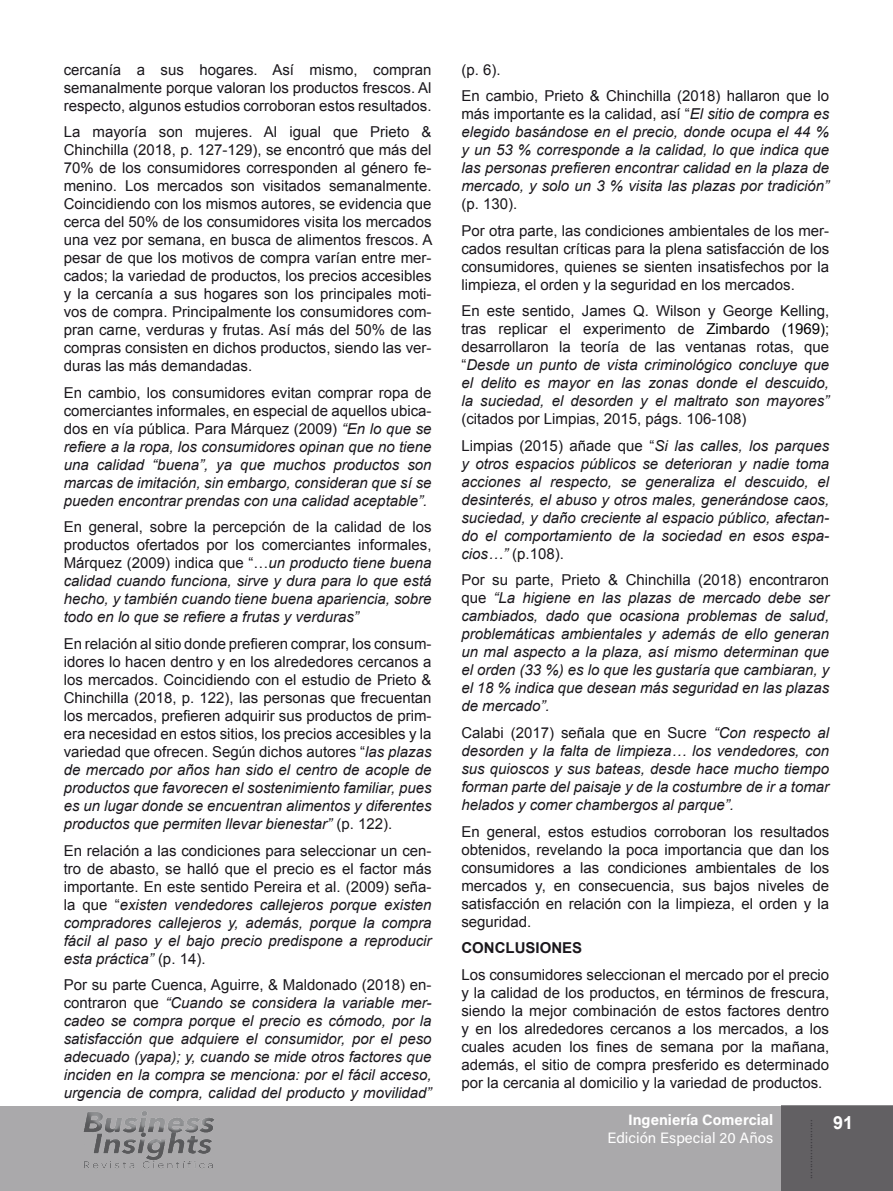
<style>
.page{position:relative;width:893px;height:1191px;background:#fff}
.page>*{position:absolute;margin:0;border:0;box-sizing:border-box;transform-origin:0 0}
.t1{font:700 18px "Arial";color:#fff}
.t2{font:15px/18px "Arial";color:#1a171c;text-align:justify}
.t3{font:italic 15px/18px "Arial";color:#1a171c;text-align:justify}
.t4{font:15px "Acumin Variable Concept";letter-spacing:.035em;color:#fff}
.t5{font:15px "Acumin Variable Concept";letter-spacing:.055em;color:#fff}
.t6{font:700 15px "Arial";color:#1a171c}
.t7{font:12px "Minion Pro";color:#1a171c}
.s1{font-style:normal}
.s2{font-style:italic}
.s3{color:#010000}
</style>
<div class="page">
<div style="left:0;top:1106px;width:893px;height:85px;background:#aaa9ab"></div>
<img style="left:83px;top:1111px;width:131px;height:57px">
<div style="left:782px;top:1106px;width:111px;height:85px;background:#626063"></div>
<p class="t2" style="left:64px;top:61px;width:369px">cercanía a sus hogares. Así mismo, compran semanalmente porque valoran los productos frescos. Al respecto, algunos estudios corroboran estos resultados.</p>
<p class="t2" style="left:64px;top:123px;width:370px">La mayoría son mujeres. Al igual que Prieto &amp; Chinchilla (2018, p. 127-129), se encontró que más del 70% de los consumidores corresponden al género fe&shy;menino. Los mercados son visitados semanalmente.<br>Coincidiendo con los mismos autores, se evidencia que cerca del 50% de los consumidores visita los mercados una vez por semana, en busca de alimentos frescos. A pesar de que los motivos de compra varían entre mer&shy;cados; la variedad de productos, los precios accesibles y la cercanía a sus hogares son los principales moti&shy;vos de compra. Principalmente los consumidores com&shy;pran carne, verduras y frutas. Así más del 50% de las compras consisten en dichos productos, siendo las ver&shy;duras las más demandadas.</p>
<p class="t3" style="left:64px;top:384px;width:369px"><span class="s1">En cambio, los consumidores evitan comprar ropa de comerciantes informales, en especial de aquellos ubica&shy;dos en vía pública. Para Márquez (2009)</span> “En lo que se refiere a la ropa, los consumidores opinan que no tiene una calidad “buena”, ya que muchos productos son marcas de imitación, sin embargo, consideran que sí se pueden encontrar prendas con una calidad aceptable”.</p>
<p class="t3" style="left:64px;top:518px;width:369px"><span class="s1">En general, sobre la percepción de la calidad de los productos ofertados por los comerciantes informales, Márquez (2009) indica que “…</span>un producto tiene buena calidad cuando funciona, sirve y dura para lo que está hecho, y también cuando tiene buena apariencia, sobre todo en lo que se refiere a frutas y verduras”</p>
<p class="t2" style="left:64px;top:635px;width:369px">En relación al sitio donde prefieren comprar, los consum&shy;idores lo hacen dentro y en los alrededores cercanos a los mercados. Coincidiendo con el estudio de Prieto &amp; Chinchilla (2018, p. 122), las personas que frecuentan los mercados, prefieren adquirir sus productos de prim&shy;era necesidad en estos sitios, los precios accesibles y la variedad que ofrecen. Según dichos autores “<span class="s2">las plazas de mercado por años han sido el centro de acople de productos que favorecen el sostenimiento familiar, pues es un lugar donde se encuentran alimentos y diferentes productos que permiten llevar bienestar”</span> (p. 122).</p>
<p class="t2" style="left:64px;top:841px;width:369px">En relación a las condiciones para seleccionar un cen&shy;tro de abasto, se halló que el precio es el factor más importante. En este sentido Pereira et al. (2009) seña&shy;la que “<span class="s2">existen vendedores callejeros porque existen compradores callejeros y, además, porque la compra fácil al paso y el bajo precio predispone a reproducir esta práctica”</span> (p. 14).</p>
<p class="t3" style="left:64px;top:976px;width:369px"><span class="s1">Por su parte Cuenca, Aguirre, &amp; Maldonado (2018) en&shy;contraron que</span> “Cuando se considera la variable mer&shy;cadeo se compra porque el precio es cómodo, por la satisfacción que adquiere el consumidor, por el peso adecuado (yapa); y, cuando se mide otros factores que inciden en la compra se menciona: por el fácil acceso, urgencia de compra, calidad del producto y movilidad”</p>
<p class="t2" style="left:461px;top:61px;width:41px">(p. 6).</p>
<p class="t3" style="left:461px;top:87px;width:369px"><span class="s1">En cambio, Prieto &amp; Chinchilla (2018) hallaron que lo más importante es la calidad, así “</span>El sitio de compra es elegido basándose en el precio, donde ocupa el 44 % y un 53 % corresponde a la calidad, lo que indica que las personas prefieren encontrar calidad en la plaza de mercado, y solo un 3 % visita las plazas por tradición” <span class="s1">(p. 130).</span></p>
<p class="t2" style="left:461px;top:222px;width:369px">Por otra parte, las condiciones ambientales de los mer&shy;cados resultan críticas para la plena satisfacción de los consumidores, quienes se sienten insatisfechos por la limpieza, el orden y la seguridad en los mercados.</p>
<p class="t2" style="left:461px;top:302px;width:369px">En este sentido, James Q. Wilson y George Kelling, tras replicar el experimento de <span class="s3">Zimbardo (1969)</span>; desarrollaron la teoría de las ventanas rotas, que “<span class="s2">Desde un punto de vista criminológico concluye que el delito es mayor en las zonas donde el descuido, la suciedad, el desorden y el maltrato son mayores” </span>(citados por Limpias, 2015, págs. 106-108)</p>
<p class="t3" style="left:461px;top:437px;width:369px"><span class="s1">Limpias (2015) añade que “</span>Si las calles, los parques y otros espacios públicos se deterioran y nadie toma acciones al respecto, se generaliza el descuido, el desinterés, el abuso y otros males, generándose caos, suciedad, y daño creciente al espacio público, afectan&shy;do el comportamiento de la sociedad en esos espa&shy;cios…” <span class="s1">(p.108).</span></p>
<p class="t3" style="left:461px;top:571px;width:369px"><span class="s1">Por su parte, Prieto &amp; Chinchilla (2018) encontraron que</span> “La higiene en las plazas de mercado debe ser cambiados, dado que ocasiona problemas de salud, problemáticas ambientales y además de ello generan un mal aspecto a la plaza, así mismo determinan que el orden (33 %) es lo que les gustaría que cambiaran, y el 18 % indica que desean más seguridad en las plazas de mercado”.</p>
<p class="t3" style="left:461px;top:724px;width:369px"><span class="s1">Calabi (2017) señala que en Sucre</span> “Con respecto al desorden y la falta de limpieza… los vendedores, con sus quioscos y sus bateas, desde hace mucho tiempo forman parte del paisaje y de la costumbre de ir a tomar helados y comer chambergos al parque”.</p>
<p class="t2" style="left:461px;top:822px;width:369px">En general, estos estudios corroboran los resultados obtenidos, revelando la poca importancia que dan los consumidores a las condiciones ambientales de los mercados y, en consecuencia, sus bajos niveles de satisfacción en relación con la limpieza, el orden y la seguridad.</p>
<p class="t6" style="left:461px;top:937px;width:122px">CONCLUSIONES</p>
<p class="t2" style="left:461px;top:965px;width:369px">Los consumidores seleccionan el mercado por el precio y la calidad de los productos, en términos de frescura, siendo la mejor combinación de estos factores dentro y en los alrededores cercanos a los mercados, a los cuales acuden los fines de semana por la mañana, además, el sitio de compra presferido es determinado por la cercania al domicilio y la variedad de productos.</p>
<p class="t5" style="left:628px;top:1109px;width:146px">Ingeniería Comercial</p>
<p class="t1" style="left:833px;top:1111px;width:22px">91</p>
<p class="t4" style="left:607px;top:1127px;width:167px">Edición Especial 20 Años</p>
<p class="t7" style="left:800px;top:1179px;width:62px;rotate:-90deg">......................</p>
</div>
